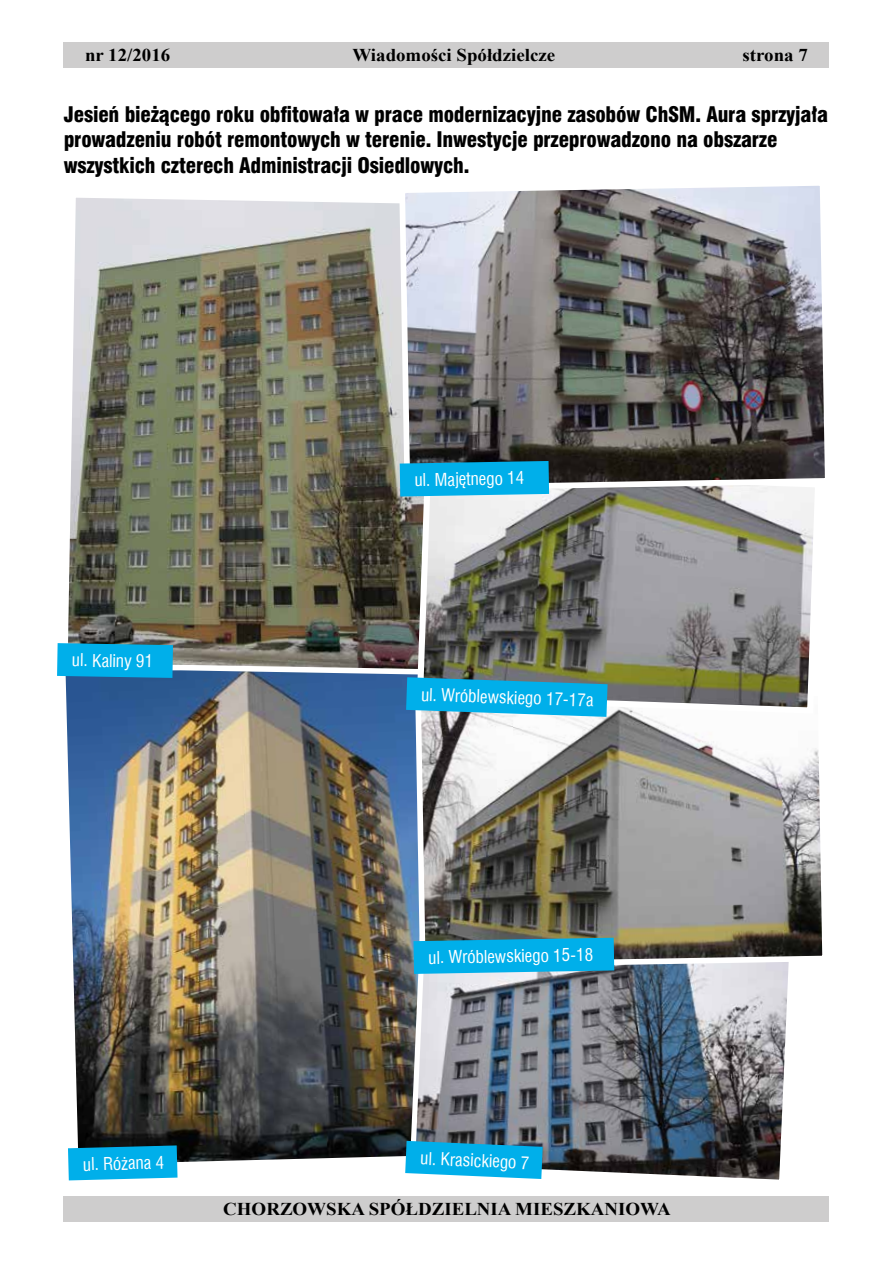
<style>
.page{position:relative;width:893px;height:1263px;background:#fff}
.page>*{position:absolute;margin:0;border:0;box-sizing:border-box;transform-origin:0 0}
.t1{font:21px/25.2px "Swis 721 Blk Cn EU";letter-spacing:-.01em;color:#000}
.t2{font:700 18px "Times New Roman";color:#000;scale:1.05 1}
.t3{font:17.25px "Swis 721 Cn EU";color:#fff}
</style>
<div class="page">
<div style="left:64px;top:42px;width:765px;height:26px;background:#cecdcd"></div>
<div style="left:64px;top:1196px;width:765px;height:26px;background:#cecdcd"></div>
<img style="left:65px;top:678px;width:347px;height:484px">
<svg style="left:68px;top:1145px;width:110px;height:35px;background:#0baadf"></svg>
<svg style="left:407px;top:933px;width:382px;height:247px;background:#757b84"></svg>
<svg style="left:405px;top:1141px;width:138px;height:38px;background:#1baee0"></svg>
<img style="left:68px;top:197px;width:346px;height:481px">
<svg style="left:57px;top:643px;width:116px;height:35px;background:#05aae2"></svg>
<img style="left:412px;top:717px;width:411px;height:254px">
<svg style="left:414px;top:938px;width:200px;height:36px;background:#0cabe1"></svg>
<svg style="left:414px;top:494px;width:400px;height:223px;background:#92928a"></svg>
<svg style="left:406px;top:677px;width:202px;height:40px;background:#1caada"></svg>
<svg style="left:396px;top:185px;width:429px;height:309px;background:#7a797a"></svg>
<svg style="left:400px;top:461px;width:149px;height:35px;background:#08ace4"></svg>
<p class="t2" style="left:85px;top:42px;width:83px">nr 12/2016</p>
<p class="t2" style="left:352px;top:42px;width:195px">Wiadomości Spółdzielcze</p>
<p class="t2" style="left:743px;top:42px;width:64px">strona 7</p>
<p class="t1" style="left:64px;top:103px;width:766px">Jesień bieżącego roku obfitowała w prace modernizacyjne zasobów ChSM. Aura sprzyjała prowadzeniu robót remontowych w terenie. Inwestycje przeprowadzono na obszarze wszystkich czterech Administracji Osiedlowych.</p>
<p class="t3" style="left:72px;top:648px;width:83px;rotate:1deg">ul. Kaliny 91</p>
<p class="t3" style="left:414px;top:468px;width:111px;rotate:-1deg">ul. Majętnego 14</p>
<p class="t3" style="left:422px;top:683px;width:174px;rotate:2deg">ul. Wróblewskiego 17-17a</p>
<p class="t3" style="left:428px;top:946px;width:166px;rotate:-1deg">ul. Wróblewskiego 15-18</p>
<p class="t3" style="left:83px;top:1153px;width:83px;rotate:-1deg">ul. Różana 4</p>
<p class="t3" style="left:421px;top:1146px;width:111px;rotate:3deg">ul. Krasickiego 7</p>
<p class="t2" style="left:223px;top:1196px;width:428px">CHORZOWSKA SPÓŁDZIELNIA MIESZKANIOWA</p>
</div>
